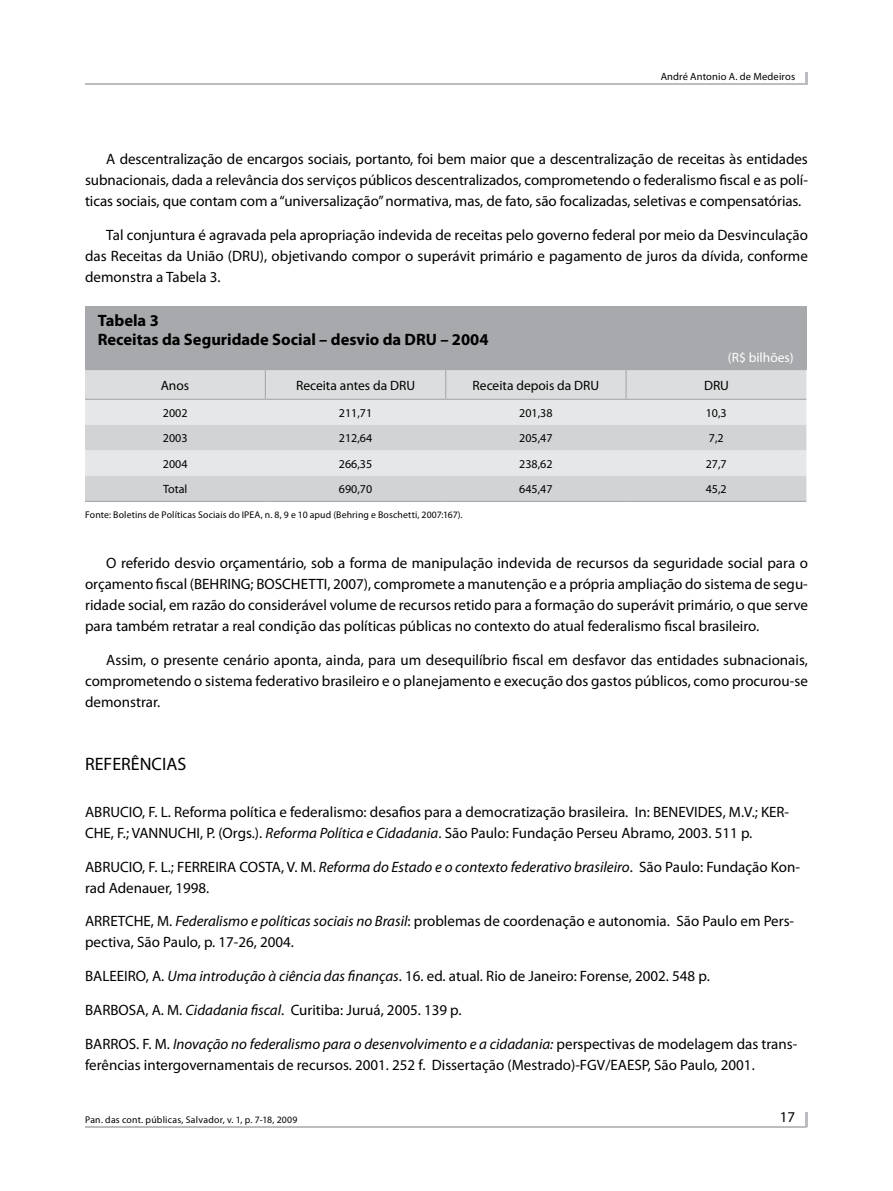
<style>
.page{position:relative;width:893px;height:1191px;background:#fff}
.page>*{position:absolute;margin:0;border:0;box-sizing:border-box;transform-origin:0 0}
.t1{font:18px "Myriad Pro";color:#000}
.t2{font:700 16.5px/19.8px "Myriad Pro";color:#000}
.t3{font:15px/21px "Myriad Pro";color:#000;text-align:justify}
.t4{font:13.5px "Myriad Pro";color:#000}
.t5{font:13.5px "Myriad Pro";color:#fff}
.t6{font:12px "Myriad Pro";color:#000}
.t7{font:10.5px "Myriad Pro";letter-spacing:.01em;color:#000}
.t8{font:9.75px "Myriad Pro";letter-spacing:.015em;color:#000}
.s1{font-style:italic}
</style>
<div class="page">
<svg style="left:806px;top:1112px;width:2px;height:15px"></svg>
<hr style="left:85px;top:1125px;width:721px;height:2px;background:#bcbdc0">
<hr style="left:85px;top:84px;width:723px;height:1px;background:#bcbdc0">
<svg style="left:806px;top:72px;width:2px;height:12px"></svg>
<div style="left:85px;top:306px;width:721px;height:63px;background:#a7a9ac"></div>
<div style="left:85px;top:400px;width:721px;height:76px;background:#e6e7e8"></div>
<div style="left:85px;top:425px;width:721px;height:25px;background:#d1d3d4"></div>
<div style="left:85px;top:476px;width:721px;height:25px;background:#d1d3d4"></div>
<div style="left:85px;top:369px;width:721px;height:30px;background:#dcddde"></div>
<hr style="left:626px;top:369px;width:180px;height:1px;background:#a7a9ac">
<hr style="left:625px;top:370px;width:2px;height:29px;background:#a7a9ac">
<hr style="left:85px;top:399px;width:180px;height:1px;background:#a7a9ac">
<hr style="left:265px;top:399px;width:181px;height:1px;background:#a7a9ac">
<hr style="left:446px;top:399px;width:180px;height:1px;background:#a7a9ac">
<hr style="left:626px;top:399px;width:180px;height:1px;background:#a7a9ac">
<hr style="left:85px;top:501px;width:180px;height:1px;background:#a7a9ac">
<hr style="left:265px;top:501px;width:181px;height:1px;background:#a7a9ac">
<hr style="left:446px;top:501px;width:180px;height:1px;background:#a7a9ac">
<hr style="left:626px;top:501px;width:180px;height:1px;background:#a7a9ac">
<p class="t7" style="left:661px;top:70px;width:136px">André Antonio A. de Medeiros</p>
<p class="t3" style="left:85px;top:149px;width:724px;text-indent:21px">A descentralização de encargos sociais, portanto, foi bem maior que a descentralização de receitas às entidades subnacionais, dada a relevância dos serviços públicos descentralizados, comprometendo o federalismo fiscal e as polí&shy;ticas sociais, que contam com a “universalização” normativa, mas, de fato, são focalizadas, seletivas e compensatórias.</p>
<p class="t3" style="left:85px;top:224px;width:724px;text-indent:21px">Tal conjuntura é agravada pela apropriação indevida de receitas pelo governo federal por meio da Desvinculação das Receitas da União (DRU), objetivando compor o superávit primário e pagamento de juros da dívida, conforme demonstra a Tabela 3.</p>
<p class="t2" style="left:98px;top:309px;width:392px">Tabela 3<br>Receitas da Seguridade Social – desvio da DRU – 2004</p>
<p class="t5" style="left:728px;top:349px;width:67px">(R$ bilhões)</p>
<p class="t4" style="left:161px;top:377px;width:30px">Anos</p>
<p class="t4" style="left:296px;top:377px;width:121px">Receita antes da DRU</p>
<p class="t4" style="left:473px;top:377px;width:128px">Receita depois da DRU</p>
<p class="t4" style="left:704px;top:377px;width:26px">DRU</p>
<p class="t6" style="left:163px;top:405px;width:26px">2002</p>
<p class="t6" style="left:339px;top:405px;width:35px">211,71</p>
<p class="t6" style="left:519px;top:405px;width:35px">201,38</p>
<p class="t6" style="left:706px;top:405px;width:22px">10,3</p>
<p class="t6" style="left:163px;top:431px;width:26px">2003</p>
<p class="t6" style="left:339px;top:431px;width:35px">212,64</p>
<p class="t6" style="left:519px;top:431px;width:35px">205,47</p>
<p class="t6" style="left:709px;top:431px;width:16px">7,2</p>
<p class="t6" style="left:163px;top:456px;width:26px">2004</p>
<p class="t6" style="left:339px;top:456px;width:35px">266,35</p>
<p class="t6" style="left:519px;top:456px;width:35px">238,62</p>
<p class="t6" style="left:706px;top:456px;width:22px">27,7</p>
<p class="t6" style="left:163px;top:481px;width:26px">Total</p>
<p class="t6" style="left:339px;top:481px;width:35px">690,70</p>
<p class="t6" style="left:519px;top:481px;width:35px">645,47</p>
<p class="t6" style="left:706px;top:481px;width:22px">45,2</p>
<p class="t8" style="left:85px;top:509px;width:379px">Fonte: Boletins de Políticas Sociais do IPEA, n. 8, 9 e 10 apud (Behring e Boschetti, 2007:167).</p>
<p class="t3" style="left:85px;top:552px;width:724px;text-indent:21px">O referido desvio orçamentário, sob a forma de manipulação indevida de recursos da seguridade social para o orçamento fiscal (BEHRING; BOSCHETTI, 2007), compromete a manutenção e a própria ampliação do sistema de segu&shy;ridade social, em razão do considerável volume de recursos retido para a formação do superávit primário, o que serve para também retratar a real condição das políticas públicas no contexto do atual federalismo fiscal brasileiro.</p>
<p class="t3" style="left:85px;top:649px;width:724px;text-indent:21px">Assim, o presente cenário aponta, ainda, para um desequilíbrio fiscal em desfavor das entidades subnacionais, comprometendo o sistema federativo brasileiro e o planejamento e execução dos gastos públicos, como procurou-se demonstrar.</p>
<p class="t1" style="left:85px;top:753px;width:103px">REFERÊNCIAS</p>
<p class="t3" style="left:85px;top:801px;width:706px">ABRUCIO, F. L. Reforma política e federalismo: desafios para a democratização brasileira. In: BENEVIDES, M.V.; KER-<br>CHE, F.; VANNUCHI, P. (Orgs.). <span class="s1">Reforma Política e Cidadania</span>. São Paulo: Fundação Perseu Abramo, 2003. 511 p.</p>
<p class="t3" style="left:85px;top:856px;width:716px">ABRUCIO, F. L.; FERREIRA COSTA, V. M. <span class="s1">Reforma do Estado e o contexto federativo brasileiro</span>. São Paulo: Fundação Kon&shy;rad Adenauer, 1998.</p>
<p class="t3" style="left:85px;top:910px;width:711px">ARRETCHE, M. <span class="s1">Federalismo e políticas sociais no Brasil</span>: problemas de coordenação e autonomia. São Paulo em Pers&shy;pectiva, São Paulo, p. 17-26, 2004.</p>
<p class="t3" style="left:85px;top:965px;width:626px">BALEEIRO, A. <span class="s1">Uma introdução à ciência das finanças</span>. 16. ed. atual. Rio de Janeiro: Forense, 2002. 548 p.</p>
<p class="t3" style="left:85px;top:999px;width:378px">BARBOSA, A. M. <span class="s1">Cidadania fiscal</span>. Curitiba: Juruá, 2005. 139 p.</p>
<p class="t3" style="left:85px;top:1033px;width:714px">BARROS. F. M. <span class="s1">Inovação no federalismo para o desenvolvimento e a cidadania:</span> perspectivas de modelagem das trans&shy;ferências intergovernamentais de recursos. 2001. 252 f. Dissertação (Mestrado)-FGV/EAESP, São Paulo, 2001.</p>
<p class="t8" style="left:85px;top:1113px;width:214px">Pan. das cont. públicas, Salvador, v. 1, p. 7-18, 2009</p>
<p class="t3" style="left:780px;top:1106px;width:17px">17</p>
</div>
